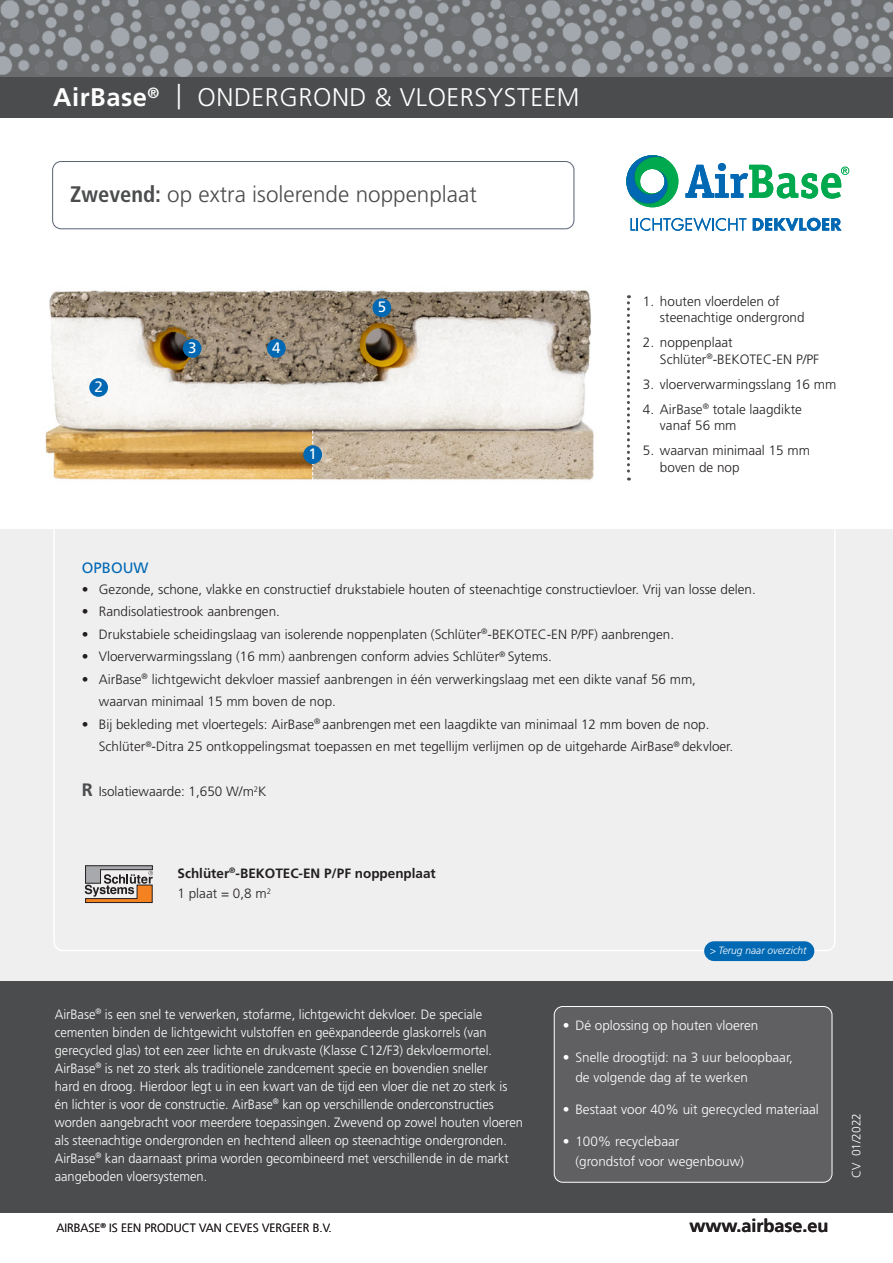
<style>
.page{position:relative;width:893px;height:1263px;background:#fff}
.page>*{position:absolute;margin:0;border:0;box-sizing:border-box;transform-origin:0 0}
.t1{font:300 25.5px "Frutiger LT Std";letter-spacing:.02em;color:#fff}
.t2{font:300 22.5px "Frutiger LT Std";color:#4b4c4d}
.t3{font:700 18px "Frutiger LT Std";color:#231f20}
.t4{font:15.15px "Frutiger LT Std";color:#fff}
.t5{font:15px "Frutiger LT Std";color:#0168b3}
.t6{font:300 13.5px/16.5px "Frutiger LT Std";color:#231f20}
.t7{font:300 13.5px/18px "Frutiger LT Std";color:#fff;scale:.95 1}
.t8{font:300 13.5px/19.5px "Frutiger LT Std";color:#fff}
.t9{font:700 13.5px/20.7px "Frutiger LT Std";color:#231f20}
.t10{font:300 12px "Frutiger LT Std";color:#231f20}
.t11{font:300 12px "Frutiger LT Std";color:#fff}
.t12{font:italic 300 10.5px "Frutiger LT Std";color:#fff}
.s1{font-weight:700}
.s2{font-weight:700;font-stretch:condensed}
.s3{font-weight:700;font-size:18px;color:#4b4c4d}
.s4{font-weight:300}
</style>
<div class="page">
<div style="left:0;top:976px;width:893px;height:236px;background:#4b4c4d"></div>
<div style="left:0;top:0;width:893px;height:118px;background:#4b4c4d"></div>
<img style="left:0;top:0;width:893px;height:77px">
<div style="left:554px;top:1006px;width:278px;height:176px;background:#606063;border-radius:9px"></div>
<div style="left:554px;top:1006px;width:278px;height:176px;border:1px solid #fff;border-radius:9px"></div>
<div style="left:0;top:529px;width:893px;height:452px;background:#efeff0"></div>
<img style="left:45px;top:290px;width:549px;height:190px">
<div style="left:267px;top:339px;width:19px;height:19px;background:#0168b3;border-radius:50%"></div>
<div style="left:183px;top:339px;width:19px;height:19px;background:#0168b3;border-radius:50%"></div>
<div style="left:372px;top:298px;width:19px;height:19px;background:#0168b3;border-radius:50%"></div>
<div style="left:89px;top:378px;width:19px;height:19px;background:#0168b3;border-radius:50%"></div>
<div style="left:52px;top:161px;width:522px;height:68px;border:1px solid #596173;border-radius:9px"></div>
<svg style="left:626px;top:155px;width:52px;height:52px"></svg>
<svg style="left:630px;top:217px;width:116px;height:14px"></svg>
<svg style="left:753px;top:218px;width:89px;height:13px"></svg>
<svg style="left:685px;top:163px;width:164px;height:36px"></svg>
<svg style="left:627px;top:295px;width:3px;height:185px"></svg>
<svg style="left:85px;top:865px;width:68px;height:38px"></svg>
<svg style="left:312px;top:431px;width:1px;height:49px"></svg>
<div style="left:303px;top:445px;width:19px;height:19px;background:#0168b3;border-radius:50%"></div>
<div style="left:704px;top:941px;width:110px;height:20px;background:#0168b3;border-radius:10px"></div>
<h1 class="t1" style="left:53px;top:83px;width:528px"><span class="s1">AirBase</span><sup>®</sup> | ONDERGROND &amp; VLOERSYSTEEM</h1>
<h2 class="t2" style="left:70px;top:181px;width:408px"><span class="s2">Zwevend:</span> op extra isolerende noppenplaat</h2>
<p class="t4" style="left:94px;top:378px;width:10px">2</p>
<p class="t4" style="left:188px;top:339px;width:10px">3</p>
<p class="t4" style="left:272px;top:339px;width:10px">4</p>
<p class="t4" style="left:308px;top:445px;width:10px">1</p>
<p class="t4" style="left:378px;top:298px;width:10px">5</p>
<p class="t6" style="left:660px;top:293px;width:146px;text-indent:-17px">1. houten vloerdelen of steenachtige ondergrond</p>
<p class="t6" style="left:660px;top:334px;width:161px;text-indent:-17px">2. noppenplaat<br>Schlüter<sup>®</sup>-BEKOTEC-EN P/PF</p>
<p class="t6" style="left:643px;top:376px;width:195px">3. vloerverwarmingsslang 16 mm</p>
<p class="t6" style="left:660px;top:401px;width:144px;text-indent:-17px">4. AirBase<sup>®</sup> totale laagdikte vanaf 56 mm</p>
<p class="t6" style="left:660px;top:442px;width:152px;text-indent:-17px">5. waarvan minimaal 15 mm boven de nop</p>
<p class="t5" style="left:82px;top:559px;width:68px">OPBOUW</p>
<p class="t6" style="left:82px;top:581px;width:675px">• Gezonde, schone, vlakke en constructief drukstabiele houten of steenachtige constructievloer. Vrij van losse delen.</p>
<p class="t6" style="left:82px;top:603px;width:200px">• Randisolatiestrook aanbrengen.</p>
<p class="t6" style="left:82px;top:626px;width:594px">• Drukstabiele scheidingslaag van isolerende noppenplaten (Schlüter<sup>®</sup>-BEKOTEC-EN P/PF) aanbrengen.</p>
<p class="t6" style="left:82px;top:648px;width:472px">• Vloerverwarmingsslang (16 mm) aanbrengen conform advies Schlüter<sup>®</sup> Sytems.</p>
<p class="t6" style="left:99px;top:668px;width:599px;line-height:22.5px;text-indent:-17px">• AirBase<sup>®</sup> lichtgewicht dekvloer massief aanbrengen in één verwerkingslaag met een dikte vanaf 56 mm, waarvan minimaal 15 mm boven de nop.</p>
<p class="t6" style="left:99px;top:713px;width:636px;line-height:22.5px;text-indent:-17px">• Bij bekleding met vloertegels: AirBase<sup>®</sup> aanbrengen met een laagdikte van minimaal 12 mm boven de nop.<br>Schlüter<sup>®</sup>-Ditra 25 ontkoppelingsmat toepassen en met tegellijm verlijmen op de uitgeharde AirBase<sup>®</sup> dekvloer.</p>
<p class="t6" style="left:82px;top:783px;width:186px"><span class="s3">R</span> Isolatiewaarde: 1,650 W/m<sup>2</sup>K</p>
<p class="t9" style="left:178px;top:863px;width:260px">Schlüter<sup>®</sup>-BEKOTEC-EN P/PF noppenplaat<br><span class="s4">1 plaat = 0,8 m</span><sup>2</sup></p>
<p class="t12" style="left:710px;top:945px;width:98px">&gt; Terug naar overzicht</p>
<p class="t7" style="left:55px;top:1005px;width:494px">AirBase<sup>®</sup> is een snel te verwerken, stofarme, lichtgewicht dekvloer. De speciale cementen binden de lichtgewicht vulstoffen en geëxpandeerde glaskorrels (van gerecycled glas) tot een zeer lichte en drukvaste (Klasse C12/F3) dekvloermortel.<br>AirBase<sup>®</sup> is net zo sterk als traditionele zandcement specie en bovendien sneller<br>hard en droog. Hierdoor legt u in een kwart van de tijd een vloer die net zo sterk is én lichter is voor de constructie. AirBase<sup>®</sup> kan op verschillende onderconstructies worden aangebracht voor meerdere toepassingen. Zwevend op zowel houten vloeren als steenachtige ondergronden en hechtend alleen op steenachtige ondergronden.<br>AirBase<sup>®</sup> kan daarnaast prima worden gecombineerd met verschillende in de markt aangeboden vloersystemen.</p>
<p class="t8" style="left:563px;top:1016px;width:197px">• Dé oplossing op houten vloeren</p>
<p class="t8" style="left:575px;top:1048px;width:219px;text-indent:-13px">• Snelle droogtijd: na 3 uur beloopbaar, de volgende dag af te werken</p>
<p class="t8" style="left:563px;top:1100px;width:258px">• Bestaat voor 40% uit gerecycled materiaal</p>
<p class="t8" style="left:575px;top:1132px;width:170px;text-indent:-13px">• 100% recyclebaar<br>(grondstof voor wegenbouw)</p>
<p class="t10" style="left:56px;top:1221px;width:277px">AIRBASE<sup>®</sup> IS EEN PRODUCT VAN CEVES VERGEER B.V.</p>
<h3 class="t3" style="left:689px;top:1215px;width:141px">www.airbase.eu</h3>
<p class="t11" style="left:849px;top:1178px;width:67px;rotate:-90deg">CV 01/2022</p>
</div>
